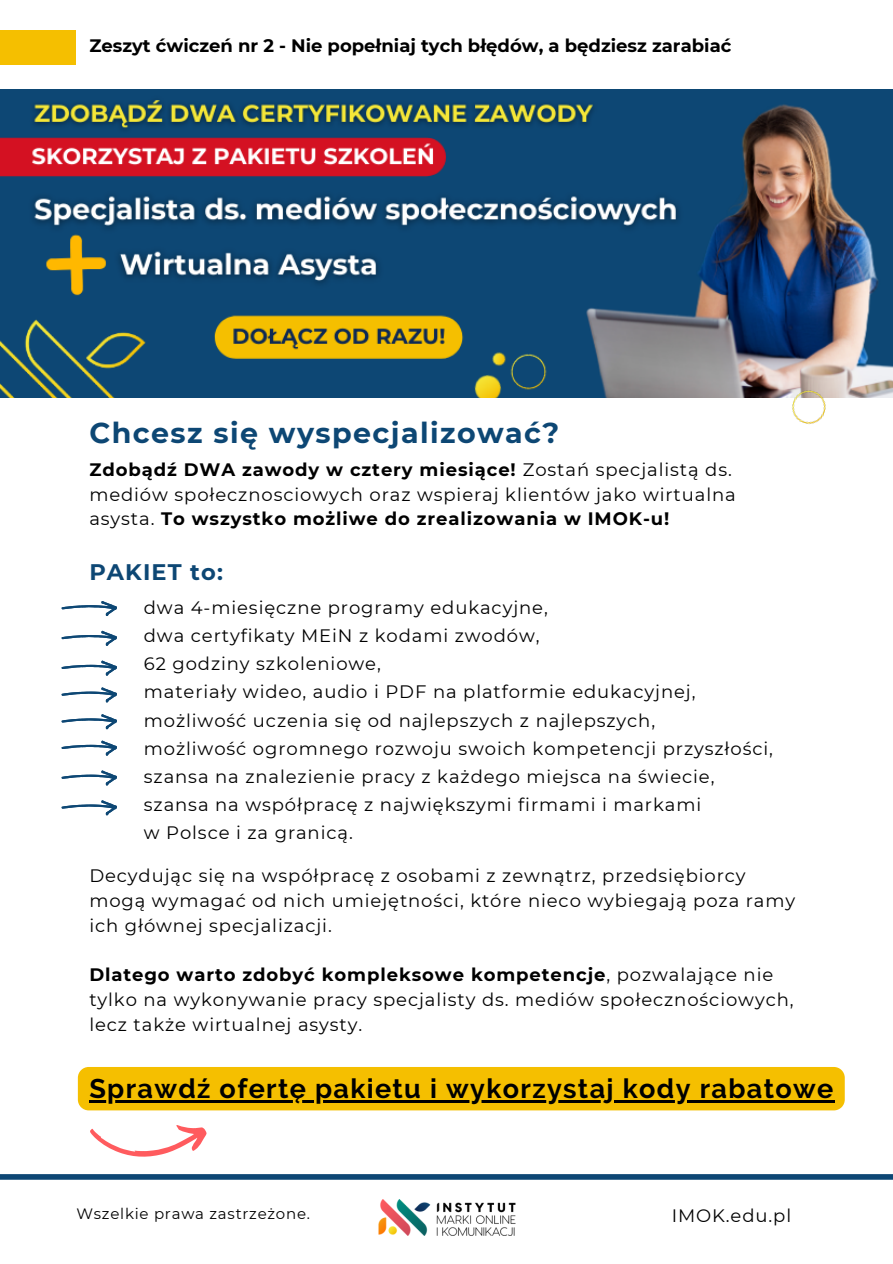
<style>
.page{position:relative;width:893px;height:1264px;background:#fff}
.page>*{position:absolute;margin:0;border:0;box-sizing:border-box;transform-origin:0 0}
.t1{font:700 28.5px "Montserrat";letter-spacing:.05em;color:#0d4774}
.t2{font:700 27px "Raleway";letter-spacing:.05em;color:#000}
.t3{font:700 22.5px "Montserrat";letter-spacing:.05em;color:#0d4774}
.t4{font:18px/24.8px "Montserrat";letter-spacing:.05em;color:#000}
.t5{font:700 18px "Montserrat";color:#000}
.t6{font:15px "Montserrat";letter-spacing:.05em;color:#000}
.s1{font-weight:700}
</style>
<div class="page">
<div style="left:0;top:1174px;width:892px;height:5px;background:#0d4774"></div>
<div style="left:0;top:30px;width:76px;height:35px;background:#f5bf00"></div>
<img style="left:366px;top:1179px;width:162px;height:57px">
<img style="left:0;top:90px;width:892px;height:307px">
<img style="left:778px;top:378px;width:61px;height:46px">
<svg style="left:62px;top:601px;width:55px;height:15px"></svg>
<svg style="left:62px;top:630px;width:55px;height:16px"></svg>
<svg style="left:62px;top:660px;width:55px;height:15px"></svg>
<svg style="left:62px;top:687px;width:55px;height:15px"></svg>
<svg style="left:62px;top:714px;width:55px;height:15px"></svg>
<svg style="left:62px;top:740px;width:55px;height:15px"></svg>
<svg style="left:62px;top:770px;width:55px;height:15px"></svg>
<svg style="left:62px;top:800px;width:55px;height:15px"></svg>
<svg style="left:90px;top:1125px;width:117px;height:32px"></svg>
<div style="left:78px;top:1067px;width:766px;height:43px;background:#f5bf00"></div>
<hr style="left:89px;top:1100px;width:745px;height:2px;background:#000">
<p class="t5" style="left:89px;top:34px;width:643px">Zeszyt ćwiczeń nr 2 - Nie popełniaj tych błędów, a będziesz zarabiać</p>
<p class="t1" style="left:89px;top:415px;width:471px">Chcesz się wyspecjalizować?</p>
<p class="t4" style="left:89px;top:457px;width:648px"><span class="s1">Zdobądź DWA zawody w cztery miesiące!</span> Zostań specjalistą ds. mediów społecznosciowych oraz wspieraj klientów jako wirtualna asysta. <span class="s1">To wszystko możliwe do zrealizowania w IMOK-u!</span></p>
<p class="t3" style="left:89px;top:558px;width:135px">PAKIET to:</p>
<p class="t4" style="left:144px;top:595px;width:405px">dwa 4-miesięczne programy edukacyjne,</p>
<p class="t4" style="left:144px;top:623px;width:397px">dwa certyfikaty MEiN z kodami zwodów,</p>
<p class="t4" style="left:144px;top:651px;width:238px">62 godziny szkoleniowe,</p>
<p class="t4" style="left:144px;top:679px;width:553px">materiały wideo, audio i PDF na platformie edukacyjnej,</p>
<p class="t4" style="left:144px;top:707px;width:513px">możliwość uczenia się od najlepszych z najlepszych,</p>
<p class="t4" style="left:144px;top:736px;width:630px">możliwość ogromnego rozwoju swoich kompetencji przyszłości,</p>
<p class="t4" style="left:144px;top:764px;width:572px">szansa na znalezienie pracy z każdego miejsca na świecie,</p>
<p class="t4" style="left:144px;top:792px;width:558px">szansa na współpracę z największymi firmami i markami</p>
<p class="t4" style="left:144px;top:820px;width:210px">w Polsce i za granicą.</p>
<p class="t4" style="left:89px;top:863px;width:707px">Decydując się na współpracę z osobami z zewnątrz, przedsiębiorcy mogą wymagać od nich umiejętności, które nieco wybiegają poza ramy ich głównej specjalizacji.</p>
<p class="t4" style="left:89px;top:962px;width:705px"><span class="s1">Dlatego warto zdobyć kompleksowe kompetencje</span>, pozwalające nie tylko na wykonywanie pracy specjalisty ds. mediów społecznościowych, lecz także wirtualnej asysty.</p>
<p class="t2" style="left:89px;top:1072px;width:745px">Sprawdź ofertę pakietu i wykorzystaj kody rabatowe</p>
<p class="t6" style="left:76px;top:1204px;width:235px">Wszelkie prawa zastrzeżone.</p>
<p class="t4" style="left:671px;top:1203px;width:121px">IMOK.edu.pl</p>
</div>
